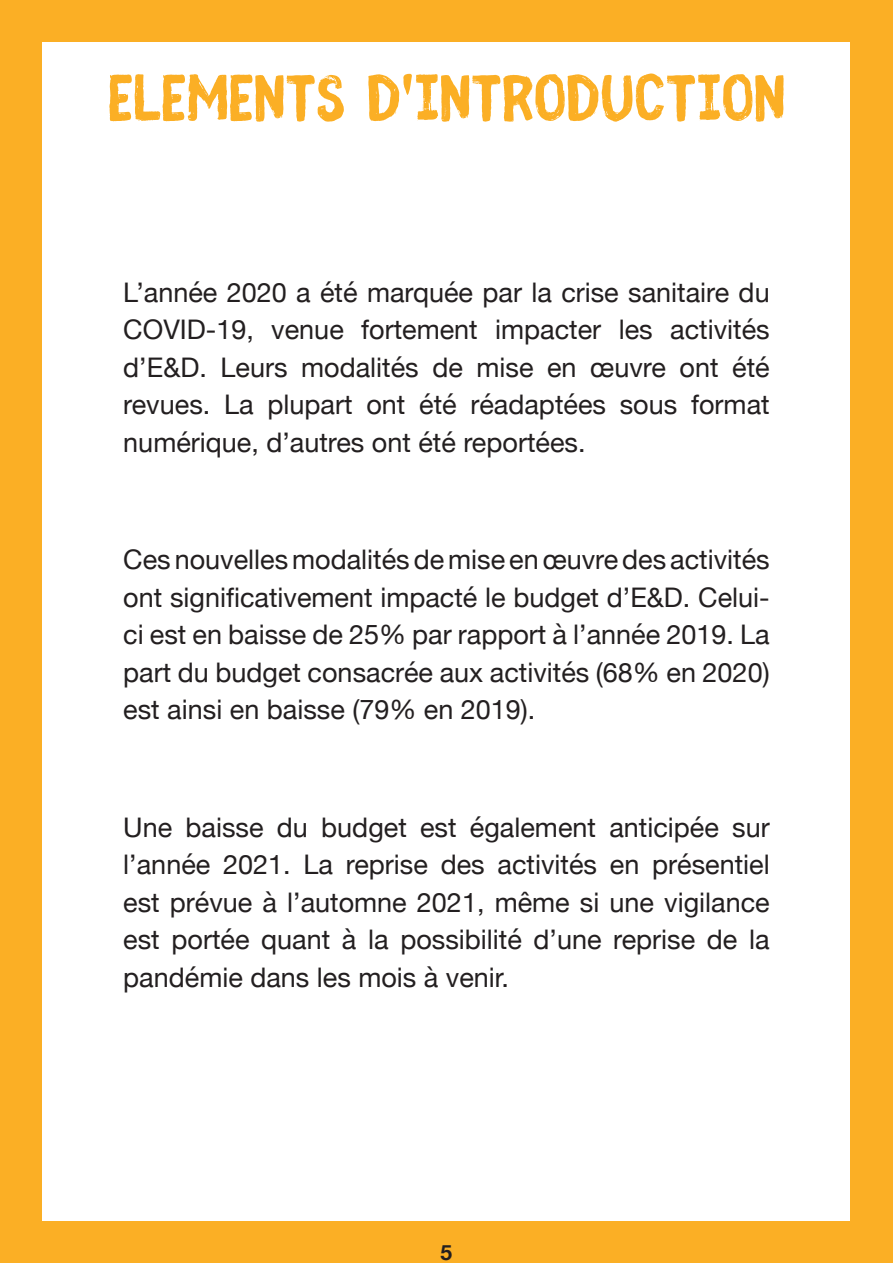
<style>
.page{position:relative;width:893px;height:1263px;background:#fbaf25}
.page>*{position:absolute;margin:0;border:0;box-sizing:border-box;transform-origin:0 0}
.titre_de_sous_partie{font:72px "Fibre Vintage";color:#fbaf25}
.t1{font:27px/37.5px "Helvetica Neue";color:#231f20;text-align:justify}
.t2{font:700 21px "Helvetica Neue";color:#231f20}
.s1{font-family:"Caveat Brush"}
</style>
<div class="page">
<div style="left:43px;top:42px;width:807px;height:1179px;background:#fff"></div>
<p class="titre_de_sous_partie" style="left:108px;top:71px;width:679px">ELEMENTS D<span class="s1">'</span>INTRODUCTION</p>
<p class="t1" style="left:123px;top:275px;width:648px">L’année 2020 a été marquée par la crise sanitaire du COVID-19, venue fortement impacter les activités d’E&amp;D. Leurs modalités de mise en œuvre ont été revues. La plupart ont été réadaptées sous format numérique, d’autres ont été reportées.</p>
<p class="t1" style="left:123px;top:542px;width:648px">Ces nouvelles modalités de mise en œuvre des activités ont significativement impacté le budget d’E&amp;D. Celui&shy;ci est en baisse de 25% par rapport à l’année 2019. La part du budget consacrée aux activités (68% en 2020) est ainsi en baisse (79% en 2019).</p>
<p class="t1" style="left:123px;top:810px;width:648px">Une baisse du budget est également anticipée sur l’année 2021. La reprise des activités en présentiel est prévue à l’automne 2021, même si une vigilance est portée quant à la possibilité d’une reprise de la pandémie dans les mois à venir.</p>
<p class="t2" style="left:441px;top:1236px;width:13px">5</p>
</div>
